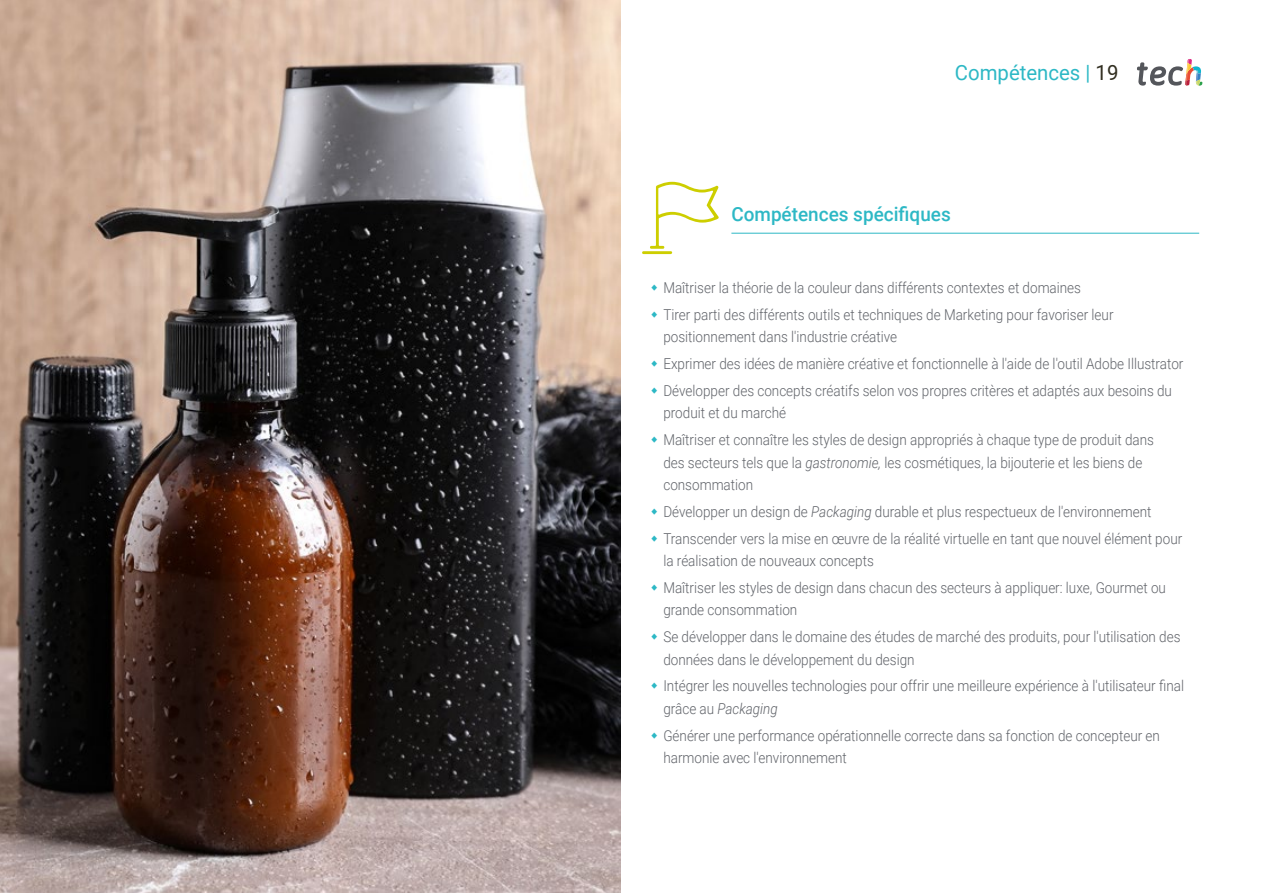
<style>
.page{position:relative;width:1263px;height:893px;background:#fff}
.page>*{position:absolute;margin:0;border:0;box-sizing:border-box;transform-origin:0 0}
.t1{font:21px "Roboto";color:#2db8c5}
.t2{font:500 19.5px "Roboto";color:#2db8c5}
.t3{font:300 15px/26.7px "Roboto";color:#61646a;scale:.9 1}
.s1{color:#312e20}
.s2{font-style:italic}
</style>
<div class="page">
<hr style="left:731px;top:233px;width:468px;height:1px;background:#2db8c5">
<hr style="left:642px;top:251px;width:30px;height:3px;background:#cdce00">
<svg style="left:650px;top:182px;width:69px;height:67px"></svg>
<svg style="left:1137px;top:59px;width:65px;height:27px"></svg>
<img style="left:0;top:0;width:621px;height:893px">
<h1 class="t1" style="left:955px;top:57px;width:165px">Compétences | <span class="s1">19</span></h1>
<h2 class="t2" style="left:731px;top:200px;width:221px">Compétences spécifiques</h2>
<p class="t3" style="left:663px;top:274px;width:502px">Maîtriser la théorie de la couleur dans différents contextes et domaines<br>Tirer parti des différents outils et techniques de Marketing pour favoriser leur</p>
<p class="t3" style="left:663px;top:323px;width:579px">positionnement dans l'industrie créative<br>Exprimer des idées de manière créative et fonctionnelle à l'aide de l'outil Adobe Illustrator<br>Développer des concepts créatifs selon vos propres critères et adaptés aux besoins du</p>
<p class="t3" style="left:663px;top:399px;width:547px">produit et du marché<br>Maîtriser et connaître les styles de design appropriés à chaque type de produit dans</p>
<p class="t3" style="left:663px;top:450px;width:534px;line-height:22.5px">des secteurs tels que la <span class="s2">gastronomie,</span> les cosmétiques, la bijouterie et les biens de consommation</p>
<p class="t3" style="left:663px;top:498px;width:578px">Développer un design de <span class="s2">Packaging</span> durable et plus respectueux de l'environnement<br>Transcender vers la mise en œuvre de la réalité virtuelle en tant que nouvel élément pour</p>
<p class="t3" style="left:663px;top:547px;width:560px">la réalisation de nouveaux concepts<br>Maîtriser les styles de design dans chacun des secteurs à appliquer: luxe, Gourmet ou</p>
<p class="t3" style="left:663px;top:596px;width:576px">grande consommation<br>Se développer dans le domaine des études de marché des produits, pour l'utilisation des</p>
<p class="t3" style="left:663px;top:645px;width:580px">données dans le développement du design<br>Intégrer les nouvelles technologies pour offrir une meilleure expérience à l'utilisateur final</p>
<p class="t3" style="left:663px;top:695px;width:553px">grâce au <span class="s2">Packaging<br></span>Générer une performance opérationnelle correcte dans sa fonction de concepteur en</p>
<p class="t3" style="left:663px;top:744px;width:205px">harmonie avec l'environnement</p>
</div>
